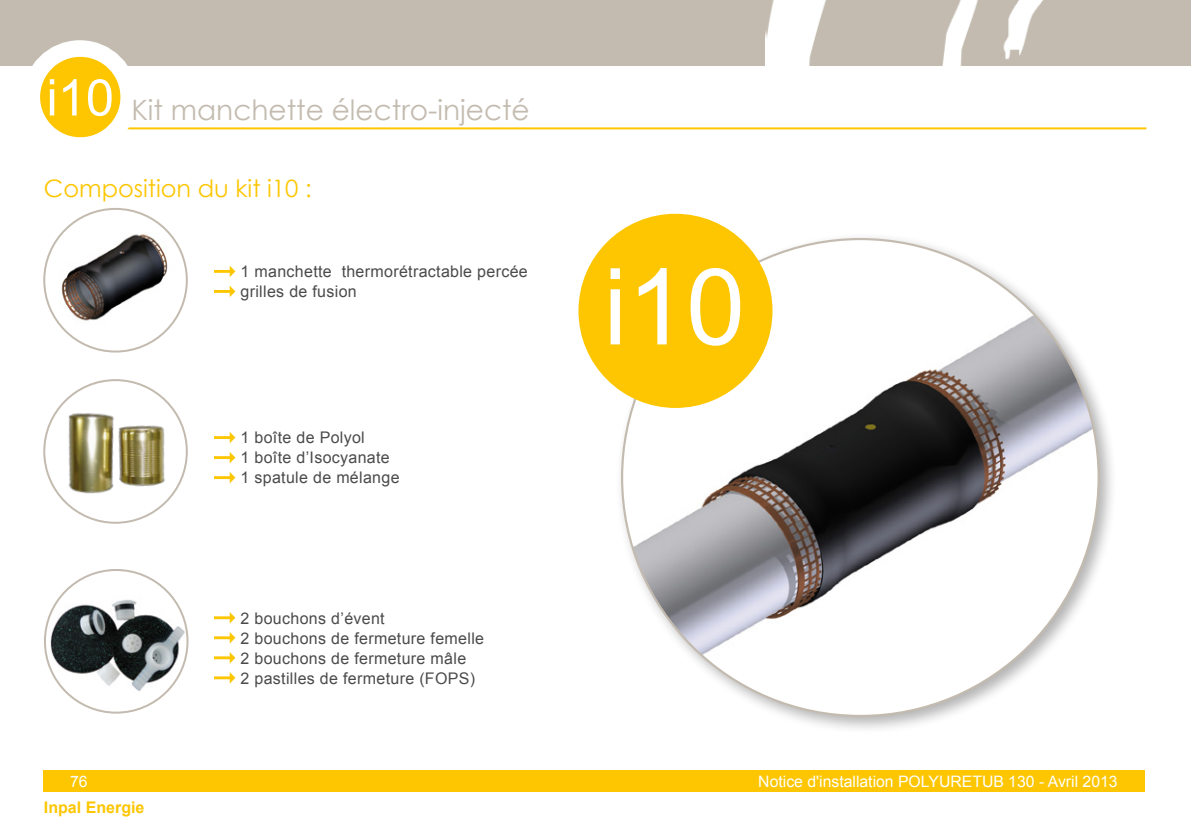
<style>
.page{position:relative;width:1191px;height:840px;background:#fff}
.page>*{position:absolute;margin:0;border:0;box-sizing:border-box;transform-origin:0 0}
.t1{font:106.2px "Arial";color:#fff}
.t2{font:50.6px "Arial";color:#fff}
.t3{font:28px "Century Gothic";color:#c3bbaf}
.t4{font:24px "Century Gothic";color:#fdc600}
.t5{font:16px "Arial";letter-spacing:.02em;color:#4b4b4d}
.t6{font:700 16px "Arial";color:#fdc600}
.t7{font:15.8px "Arial";color:#fff}
</style>
<div class="page">
<div style="left:0;top:0;width:1191px;height:66px;background:#c3bbaf"></div>
<img style="left:765px;top:0;width:278px;height:66px">
<div style="left:43px;top:770px;width:1102px;height:21px;background:#fdc600"></div>
<hr style="left:43px;top:127px;width:1103px;height:2px;background:#fdc600">
<div style="left:23px;top:40px;width:114px;height:115px;border:40px solid #fff;border-radius:50%"></div>
<div style="left:40px;top:57px;width:80px;height:80px;background:#fdc600;border-radius:50%"></div>
<svg style="left:214px;top:265px;width:21px;height:12px"></svg>
<svg style="left:214px;top:285px;width:21px;height:12px"></svg>
<svg style="left:214px;top:432px;width:21px;height:11px"></svg>
<svg style="left:214px;top:452px;width:21px;height:11px"></svg>
<svg style="left:214px;top:472px;width:21px;height:11px"></svg>
<svg style="left:214px;top:612px;width:21px;height:11px"></svg>
<svg style="left:214px;top:632px;width:21px;height:11px"></svg>
<svg style="left:214px;top:652px;width:21px;height:11px"></svg>
<svg style="left:214px;top:672px;width:21px;height:11px"></svg>
<div style="left:614px;top:231px;width:502px;height:502px;background:#000;opacity:.3"></div>
<div style="left:622px;top:239px;width:476px;height:476px;background:#fff;border-radius:50%"></div>
<img style="left:622px;top:309px;width:476px;height:354px">
<div style="left:578px;top:214px;width:194px;height:194px;background:#fdc600;border-radius:50%"></div>
<img style="left:46px;top:224px;width:140px;height:106px">
<img style="left:61px;top:406px;width:112px;height:96px">
<img style="left:49px;top:595px;width:138px;height:96px">
<p class="t2" style="left:46px;top:64px;width:69px">i10</p>
<p class="t3" style="left:131px;top:90px;width:400px">Kit manchette électro-injecté</p>
<p class="t4" style="left:44px;top:171px;width:269px">Composition du kit i10 :</p>
<p class="t5" style="left:240px;top:261px;width:289px">1 manchette thermorétractable percée</p>
<p class="t5" style="left:240px;top:281px;width:118px">grilles de fusion</p>
<p class="t5" style="left:240px;top:427px;width:126px">1 boîte de Polyol</p>
<p class="t5" style="left:240px;top:447px;width:151px">1 boîte d’Isocyanate</p>
<p class="t5" style="left:240px;top:467px;width:161px">1 spatule de mélange</p>
<p class="t5" style="left:240px;top:607px;width:146px">2 bouchons d’évent</p>
<p class="t5" style="left:240px;top:627px;width:245px">2 bouchons de fermeture femelle</p>
<p class="t5" style="left:240px;top:647px;width:227px">2 bouchons de fermeture mâle</p>
<p class="t5" style="left:240px;top:667px;width:236px">2 pastilles de fermeture (FOPS)</p>
<p class="t1" style="left:603px;top:237px;width:143px">i10</p>
<p class="t7" style="left:70px;top:770px;width:19px">76</p>
<p class="t7" style="left:758px;top:770px;width:361px">Notice d'installation POLYURETUB 130 - Avril 2013</p>
<p class="t6" style="left:44px;top:796px;width:102px">Inpal Energie</p>
</div>
